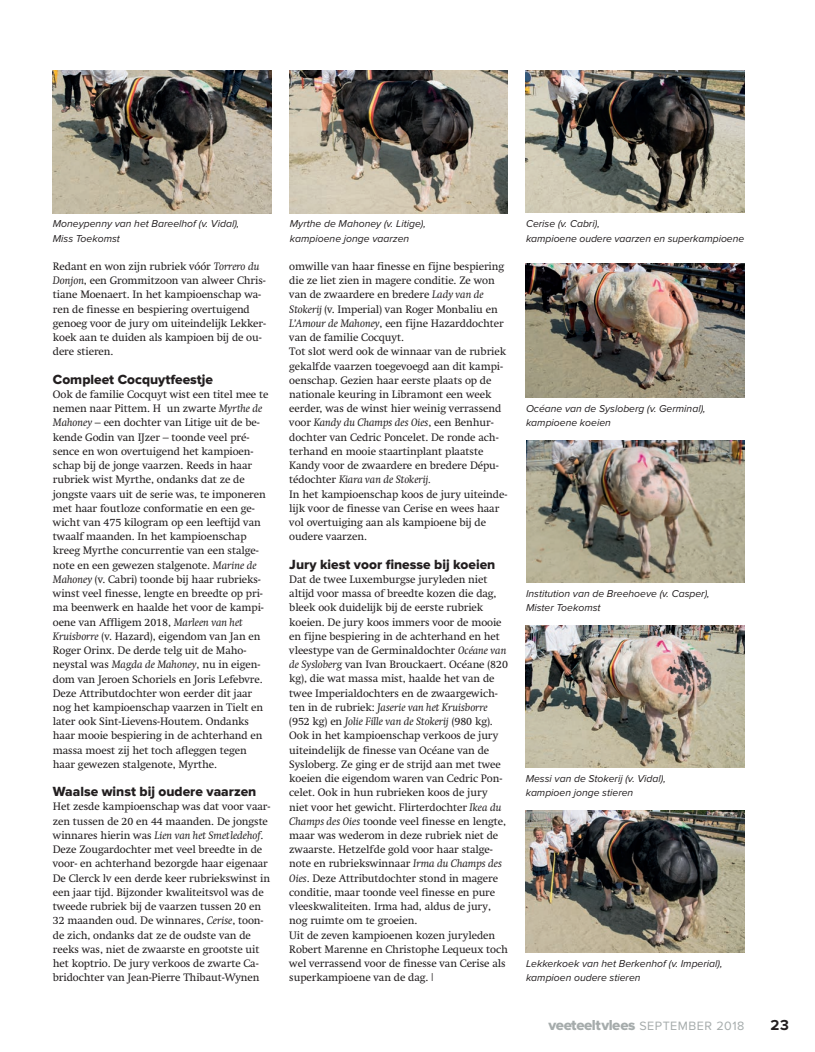
<style>
.page{position:relative;width:815px;height:1052px;background:#fff}
.page>*{position:absolute;margin:0;border:0;box-sizing:border-box;transform-origin:0 0}
.t1{font:15px "Proxima Nova Extrabld";letter-spacing:-.025em;color:#a6acac}
.t2{font:700 15px "Proxima Nova";color:#231f20}
.t3{font:13.75px "Proxima Nova Extrabld";color:#231f20}
.t4{font:11px/14.2px "Swift LT Pro";letter-spacing:-.01em;color:#231f20}
.t5{font:italic 10.38px/14.2px "Proxima Nova";color:#231f20}
.s1{font-style:italic}
.s2{font-family:"Univers LT Pro 45";font-weight:300}
.s3{font-family:"Proxima Nova";font-size:12.5px}
</style>
<div class="page">
<img style="left:526px;top:441px;width:218px;height:142px">
<img style="left:525px;top:810px;width:219px;height:142px">
<img style="left:525px;top:625px;width:219px;height:143px">
<img style="left:525px;top:263px;width:219px;height:135px">
<img style="left:525px;top:71px;width:219px;height:142px">
<img style="left:289px;top:71px;width:219px;height:142px">
<img style="left:53px;top:71px;width:218px;height:142px">
<p class="t5" style="left:53px;top:217px;width:188px">Moneypenny van het Bareelhof (v. Vidal),<br>Miss Toekomst</p>
<p class="t4" style="left:53px;top:259px;width:215px">Redant en won zĳn rubriek vóór <span class="s1">Torrero du Donjon</span>, een Grommitzoon van alweer Chris&shy;tiane Moenaert. In het kampioenschap wa&shy;ren de finesse en bespiering overtuigend genoeg voor de jury om uiteindelĳk Lekker&shy;koek aan te duiden als kampioen bĳ de ou&shy;dere stieren.</p>
<p class="t3" style="left:53px;top:371px;width:162px">Compleet Cocquytfeestje</p>
<p class="t4" style="left:53px;top:387px;width:217px">Ook de familie Cocquyt wist een titel mee te nemen naar Pittem. H un zwarte <span class="s1">Myrthe de Mahoney</span> – een dochter van Litige uit de be&shy;kende Godin van Ĳzer – toonde veel pré&shy;sence en won overtuigend het kampioen&shy;schap bĳ de jonge vaarzen. Reeds in haar rubriek wist Myrthe, ondanks dat ze de jongste vaars uit de serie was, te imponeren met haar foutloze conformatie en een ge&shy;wicht van 475 kilogram op een leeftĳd van twaalf maanden. In het kampioenschap kreeg Myrthe concurrentie van een stalge&shy;note en een gewezen stalgenote. <span class="s1">Marine de Mahoney</span> (v. Cabri) toonde bĳ haar rubrieks&shy;winst veel finesse, lengte en breedte op pri&shy;ma beenwerk en haalde het voor de kampi&shy;oene van Affligem 2018, <span class="s1">Marleen van het Kruisborre</span> (v. Hazard), eigendom van Jan en Roger Orinx. De derde telg uit de Maho&shy;neystal was <span class="s1">Magda de Mahoney</span>, nu in eigen&shy;dom van Jeroen Schoriels en Joris Lefebvre.<br>Deze Attributdochter won eerder dit jaar nog het kampioenschap vaarzen in Tielt en later ook Sint-Lievens-Houtem. Ondanks haar mooie bespiering in de achterhand en massa moest zĳ het toch afleggen tegen haar gewezen stalgenote, Myrthe.</p>
<p class="t3" style="left:53px;top:784px;width:205px">Waalse winst bij oudere vaarzen</p>
<p class="t4" style="left:53px;top:799px;width:219px">Het zesde kampioenschap was dat voor vaar&shy;zen tussen de 20 en 44 maanden. De jongste winnares hierin was <span class="s1">Lien van het Smetledehof</span>.<br>Deze Zougardochter met veel breedte in de voor- en achterhand bezorgde haar eigenaar De Clerck lv een derde keer rubriekswinst in een jaar tĳd. Bĳzonder kwaliteitsvol was de tweede rubriek bĳ de vaarzen tussen 20 en 32 maanden oud. De winnares, <span class="s1">Cerise</span>, toon&shy;de zich, ondanks dat ze de oudste van de reeks was, niet de zwaarste en grootste uit het koptrio. De jury verkoos de zwarte Ca&shy;bridochter van Jean-Pierre Thibaut-Wynen</p>
<p class="t5" style="left:290px;top:217px;width:137px">Myrthe de Mahoney (v. Litige), kampioene jonge vaarzen</p>
<p class="t4" style="left:289px;top:259px;width:219px">omwille van haar finesse en fĳne bespiering die ze liet zien in magere conditie. Ze won van de zwaardere en bredere <span class="s1">Lady van de Stokerĳ</span> (v. Imperial) van Roger Monbaliu en <span class="s1">L’Amour de Mahoney</span>, een fĳne Hazarddochter van de familie Cocquyt.<br>Tot slot werd ook de winnaar van de rubriek gekalfde vaarzen toegevoegd aan dit kampi&shy;oenschap. Gezien haar eerste plaats op de nationale keuring in Libramont een week eerder, was de winst hier weinig verrassend voor <span class="s1">Kandy du Champs des Oies</span>, een Benhur&shy;dochter van Cedric Poncelet. De ronde ach&shy;terhand en mooie staartinplant plaatste Kandy voor de zwaardere en bredere Dépu&shy;tédochter <span class="s1">Kiara van de Stokerĳ.<br></span>In het kampioenschap koos de jury uiteinde&shy;lĳk voor de finesse van Cerise en wees haar vol overtuiging aan als kampioene bĳ de oudere vaarzen.</p>
<p class="t3" style="left:289px;top:556px;width:207px">Jury kiest voor finesse bij koeien</p>
<p class="t4" style="left:289px;top:572px;width:220px">Dat de twee Luxemburgse juryleden niet altĳd voor massa of breedte kozen die dag, bleek ook duidelĳk bĳ de eerste rubriek koeien. De jury koos immers voor de mooie en fĳne bespiering in de achterhand en het vleestype van de Germinaldochter <span class="s1">Océane van de Sysloberg</span> van Ivan Brouckaert. Océane (820 kg), die wat massa mist, haalde het van de twee Imperialdochters en de zwaargewich&shy;ten in de rubriek: <span class="s1">Jaserie van het Kruisborre </span>(952 kg) en <span class="s1">Jolie Fille van de Stokerĳ</span> (980 kg).<br>Ook in het kampioenschap verkoos de jury uiteindelĳk de finesse van Océane van de Sysloberg. Ze ging er de strĳd aan met twee koeien die eigendom waren van Cedric Pon&shy;celet. Ook in hun rubrieken koos de jury niet voor het gewicht. Flirterdochter <span class="s1">Ikea du Champs des Oies</span> toonde veel finesse en lengte, maar was wederom in deze rubriek niet de zwaarste. Hetzelfde gold voor haar stalge&shy;note en rubriekswinnaar <span class="s1">Irma du Champs des Oies</span>. Deze Attributdochter stond in magere conditie, maar toonde veel finesse en pure vleeskwaliteiten. Irma had, aldus de jury, nog ruimte om te groeien.<br>Uit de zeven kampioenen kozen juryleden Robert Marenne en Christophe Lequeux toch wel verrassend voor de finesse van Cerise als superkampioene van de dag. <span class="s2">l</span></p>
<p class="t5" style="left:526px;top:217px;width:219px">Cerise (v. Cabri),<br>kampioene oudere vaarzen en superkampioene</p>
<p class="t5" style="left:526px;top:402px;width:181px">Océane van de Sysloberg (v. Germinal), kampioene koeien</p>
<p class="t5" style="left:526px;top:587px;width:185px">Institution van de Breehoeve (v. Casper),<br>Mister Toekomst</p>
<p class="t5" style="left:525px;top:771px;width:142px">Messi van de Stokerij (v. Vidal), kampioen jonge stieren</p>
<p class="t5" style="left:526px;top:956px;width:198px">Lekkerkoek van het Berkenhof (v. Imperial), kampioen oudere stieren</p>
<h1 class="t1" style="left:548px;top:1016px;width:197px">veeteeltvlees <span class="s3">SEPTEMBER 2018</span></h1>
<h1 class="t2" style="left:770px;top:1016px;width:20px">23</h1>
</div>
